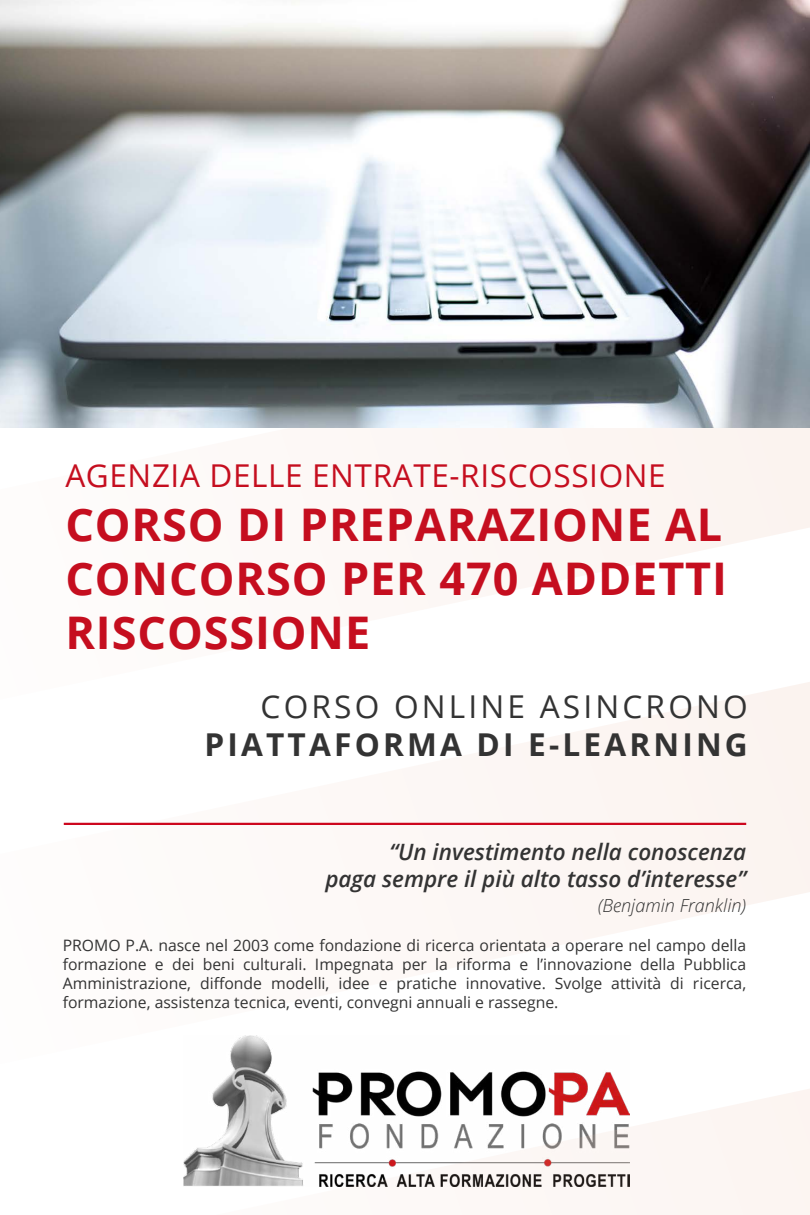
<style>
.page{position:relative;width:810px;height:1215px;background:#fff}
.page>*{position:absolute;margin:0;border:0;box-sizing:border-box;transform-origin:0 0}
.t1{font:700 45px/54px "Open Sans";letter-spacing:.02em;color:#c50e1f;text-align:justify}
.t2{font:31.5px "Open Sans";letter-spacing:.02em;color:#c50e1f}
.t3{font:700 31.5px "Open Sans";letter-spacing:.1em;color:#333}
.t4{font:31.5px "Open Sans";letter-spacing:.1em;color:#333}
.t5{font:italic 600 22.5px/27px "Open Sans";color:#333;text-align:right}
.t6{font:italic 300 18px "Open Sans";color:#333}
.t7{font:15.75px/18.9px "Open Sans";color:#333;text-align:justify}
</style>
<div class="page">
<svg style="left:430px;top:428px;width:380px;height:167px;fill:#fcf6f3"></svg>
<svg style="left:63px;top:682px;width:747px;height:364px"></svg>
<svg style="left:183px;top:1046px;width:627px;height:169px"></svg>
<hr style="left:64px;top:823px;width:682px;height:2px;background:#cd071e">
<img style="left:0;top:0;width:810px;height:428px">
<h2 class="t2" style="left:65px;top:453px;width:602px">AGENZIA DELLE ENTRATE-RISCOSSIONE</h2>
<h1 class="t1" style="left:65px;top:496px;width:663px">CORSO DI PREPARAZIONE AL CONCORSO PER 470 ADDETTI RISCOSSIONE</h1>
<h2 class="t4" style="left:261px;top:685px;width:489px">CORSO ONLINE ASINCRONO</h2>
<h2 class="t3" style="left:204px;top:722px;width:545px">PIATTAFORMA DI E-LEARNING</h2>
<h3 class="t5" style="left:325px;top:838px;width:422px">“Un investimento nella conoscenza<br>paga sempre il più alto tasso d’interesse”</h3>
<p class="t6" style="left:598px;top:893px;width:150px">(Benjamin Franklin)</p>
<p class="t7" style="left:63px;top:936px;width:685px">PROMO P.A. nasce nel 2003 come fondazione di ricerca orientata a operare nel campo della formazione e dei beni culturali. Impegnata per la riforma e l’innovazione della Pubblica Amministrazione, diffonde modelli, idee e pratiche innovative. Svolge attività di ricerca, formazione, assistenza tecnica, eventi, convegni annuali e rassegne.</p>
</div>
